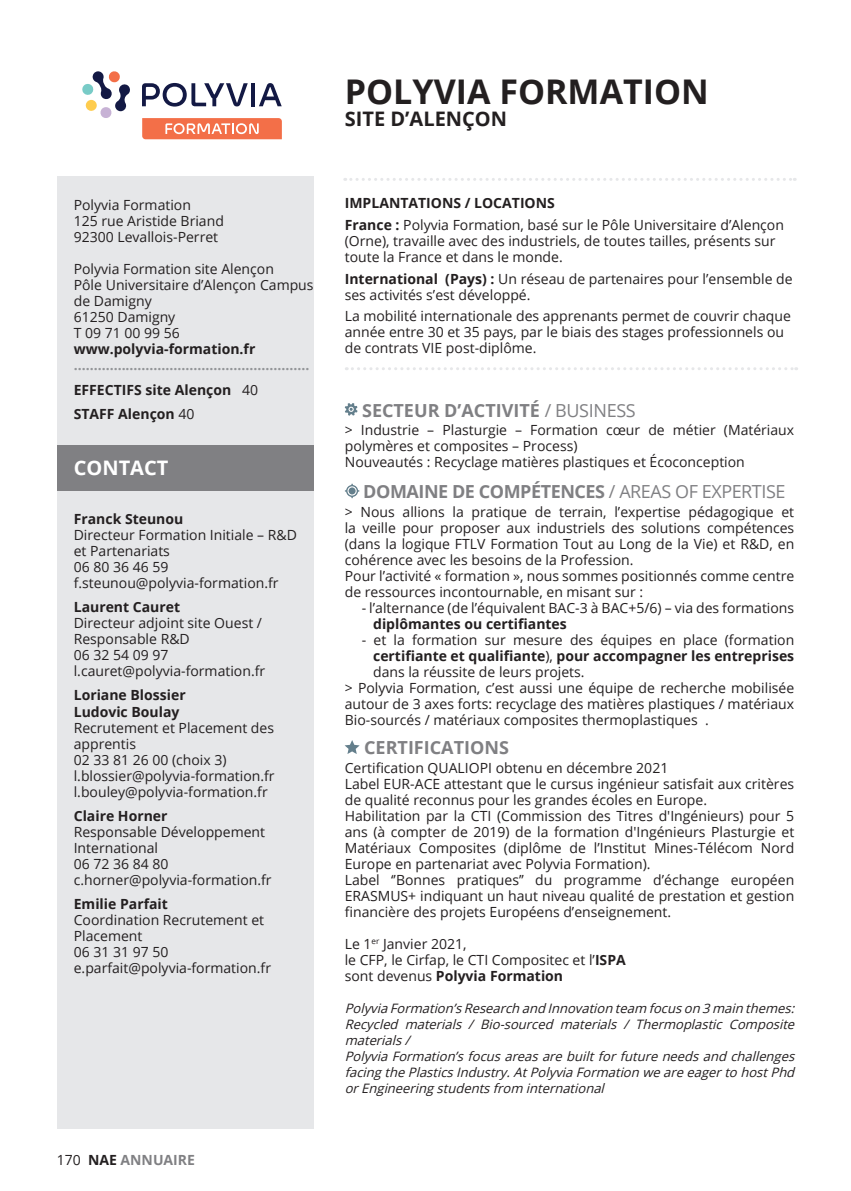
<style>
.page{position:relative;width:851px;height:1191px;background:#fff}
.page>*{position:absolute;margin:0;border:0;box-sizing:border-box;transform-origin:0 0}
.t1{font:700 34px "Open Sans";color:#231f20}
.t2{font:700 20px "Open Sans";color:#231f20}
.t3{font:700 20px "Open Sans";color:#fff}
.t4{font:700 18px "Open Sans";color:#808083}
.t5{font:700 18px "Open Sans";letter-spacing:-.025em;color:#808083}
.t6{font:14px/16px "Open Sans";color:#231f20}
.t7{font:700 14px/17.6px "Open Sans";color:#231f20}
.t8{font:700 14px/24.6px "Open Sans";color:#939598}
.t9{font:700 14px "Open Sans";color:#808083}
.t10{font:italic 13px/16px "Open Sans";color:#231f20}
.s1{color:#231f20}
.s2{font-weight:400;color:#231f20}
.s3{font-weight:700}
.s4{font-weight:400}
</style>
<div class="page">
<div style="left:57px;top:177px;width:256px;height:951px;background:#e6e7e9"></div>
<svg style="left:345px;top:178px;width:450px;height:3px"></svg>
<svg style="left:345px;top:403px;width:12px;height:13px"></svg>
<svg style="left:345px;top:483px;width:14px;height:15px"></svg>
<svg style="left:345px;top:740px;width:14px;height:14px"></svg>
<div style="left:57px;top:445px;width:256px;height:45px;background:#808083"></div>
<svg style="left:346px;top:367px;width:450px;height:3px"></svg>
<svg style="left:142px;top:83px;width:106px;height:24px"></svg>
<hr style="left:251px;top:83px;width:4px;height:23px;background:#131944">
<svg style="left:259px;top:83px;width:23px;height:23px"></svg>
<svg style="left:142px;top:118px;width:140px;height:21px"></svg>
<svg style="left:82px;top:71px;width:48px;height:47px"></svg>
<p class="t6" style="left:74px;top:196px;width:152px">Polyvia Formation<br>125 rue Aristide Briand<br>92300 Levallois-Perret</p>
<p class="t6" style="left:74px;top:260px;width:241px">Polyvia Formation site Alençon<br>Pôle Universitaire d’Alençon Campus de Damigny<br>61250 Damigny<br>T 09 71 00 99 56</p>
<p class="t7" style="left:74px;top:340px;width:183px">www.polyvia-formation.fr</p>
<p class="t8" style="left:74px;top:352px;width:237px">...........................................................<br><span class="s1">EFFECTIFS site Alençon</span> <span class="s2">40<br></span><span class="s1">STAFF Alençon</span> <span class="s2">40</span></p>
<h2 class="t3" style="left:74px;top:454px;width:96px">CONTACT</h2>
<p class="t7" style="left:74px;top:509px;width:111px">Franck Steunou</p>
<p class="t6" style="left:74px;top:526px;width:225px">Directeur Formation Initiale – R&amp;D et Partenariats<br>06 80 36 46 59 f.steunou@polyvia-formation.fr</p>
<p class="t7" style="left:74px;top:597px;width:108px">Laurent Cauret</p>
<p class="t6" style="left:74px;top:614px;width:193px">Directeur adjoint site Ouest /<br>Responsable R&amp;D<br>06 32 54 09 97 l.cauret@polyvia-formation.fr</p>
<p class="t7" style="left:74px;top:685px;width:113px">Loriane Blossier<br>Ludovic Boulay</p>
<p class="t6" style="left:74px;top:719px;width:202px">Recrutement et Placement des apprentis<br>02 33 81 26 00 (choix 3) l.blossier@polyvia-formation.fr l.bouley@polyvia-formation.fr</p>
<p class="t7" style="left:74px;top:806px;width:95px">Claire Horner</p>
<p class="t6" style="left:74px;top:823px;width:199px">Responsable Développement<br>International<br>06 72 36 84 80 c.horner@polyvia-formation.fr</p>
<p class="t7" style="left:74px;top:894px;width:96px">Emilie Parfait</p>
<p class="t6" style="left:74px;top:911px;width:199px">Coordination Recrutement et<br>Placement<br>06 31 31 97 50 e.parfait@polyvia-formation.fr</p>
<p class="t9" style="left:57px;top:1150px;width:140px"><span class="s2">170</span> <span class="s1">NAE</span> ANNUAIRE</p>
<h1 class="t1" style="left:345px;top:68px;width:365px">POLYVIA FORMATION</h1>
<h2 class="t2" style="left:345px;top:105px;width:164px">SITE D’ALENÇON</h2>
<p class="t6" style="left:345px;top:192px;width:440px;line-height:21.6px"><span class="s3">IMPLANTATIONS / LOCATIONS<br>France :</span> Polyvia Formation, basé sur le Pôle Universitaire d’Alençon</p>
<p class="t6" style="left:345px;top:233px;width:432px">(Orne), travaille avec des industriels, de toutes tailles, présents sur toute la France et dans le monde.</p>
<p class="t6" style="left:345px;top:270px;width:449px"><span class="s3">International (Pays) :</span> Un réseau de partenaires pour l’ensemble de ses activités s’est développé.</p>
<p class="t6" style="left:345px;top:308px;width:447px">La mobilité internationale des apprenants permet de couvrir chaque année entre 30 et 35 pays, par le biais des stages professionnels ou de contrats VIE post-diplôme.</p>
<p class="t4" style="left:362px;top:397px;width:275px">SECTEUR D’ACTIVITÉ <span class="s4">/ BUSINESS</span></p>
<p class="t6" style="left:345px;top:422px;width:451px">&gt; Industrie – Plasturgie – Formation cœur de métier (Matériaux polymères et composites – Process)<br>Nouveautés : Recyclage matières plastiques et Écoconception</p>
<p class="t5" style="left:363px;top:479px;width:423px">DOMAINE DE COMPÉTENCES <span class="s4">/ AREAS OF EXPERTISE</span></p>
<p class="t6" style="left:345px;top:504px;width:451px">&gt; Nous allions la pratique de terrain, l’expertise pédagogique et la veille pour proposer aux industriels des solutions compétences (dans la logique FTLV Formation Tout au Long de la Vie) et R&amp;D, en cohérence avec les besoins de la Profession.<br>Pour l’activité « formation », nous sommes positionnés comme centre de ressources incontournable, en misant sur :</p>
<p class="t6" style="left:362px;top:600px;width:434px">- l’alternance (de l’équivalent BAC-3 à BAC+5/6) – via des formations</p>
<p class="t7" style="left:373px;top:615px;width:195px">diplômantes ou certifiantes</p>
<p class="t6" style="left:362px;top:632px;width:434px">- et la formation sur mesure des équipes en place (formation</p>
<p class="t7" style="left:373px;top:647px;width:422px">certifiante et qualifiante<span class="s4">),</span> pour accompagner les entreprises</p>
<p class="t6" style="left:373px;top:664px;width:213px">dans la réussite de leurs projets.</p>
<p class="t6" style="left:345px;top:680px;width:451px">&gt; Polyvia Formation, c’est aussi une équipe de recherche mobilisée</p>
<p class="t6" style="left:345px;top:696px;width:451px">autour de 3 axes forts: recyclage des matières plastiques / matériaux</p>
<p class="t6" style="left:345px;top:712px;width:365px">Bio-sourcés / matériaux composites thermoplastiques .</p>
<p class="t4" style="left:364px;top:735px;width:146px">CERTIFICATIONS</p>
<p class="t6" style="left:345px;top:759px;width:451px">Certification QUALIOPI obtenu en décembre 2021<br>Label EUR-ACE attestant que le cursus ingénieur satisfait aux critères de qualité reconnus pour les grandes écoles en Europe.<br>Habilitation par la CTI (Commission des Titres d'Ingénieurs) pour 5 ans (à compter de 2019) de la formation d'Ingénieurs Plasturgie et Matériaux Composites (diplôme de l’Institut Mines-Télécom Nord Europe en partenariat avec Polyvia Formation).<br>Label ‘’Bonnes pratiques’’ du programme d’échange européen ERASMUS+ indiquant un haut niveau qualité de prestation et gestion financière des projets Européens d’enseignement.</p>
<p class="t6" style="left:345px;top:935px;width:282px">Le 1<sup>er</sup> Janvier 2021,<br>le CFP, le Cirfap, le CTI Compositec et l’<span class="s3">ISPA </span>sont devenus <span class="s3">Polyvia Formation</span></p>
<p class="t10" style="left:345px;top:1000px;width:455px">PolyviaFormation’sResearch and Innovation team focuson 3main themes:<br>Recycled materials / Bio-sourced materials / Thermoplastic Composite materials/ PolyviaFormation’sfocusareasarebuiltforfutureneedsand challenges facingthePlasticsIndustry.AtPolyviaFormation weareeagertohostPhd orEngineeringstudentsfrom international</p>
</div>
